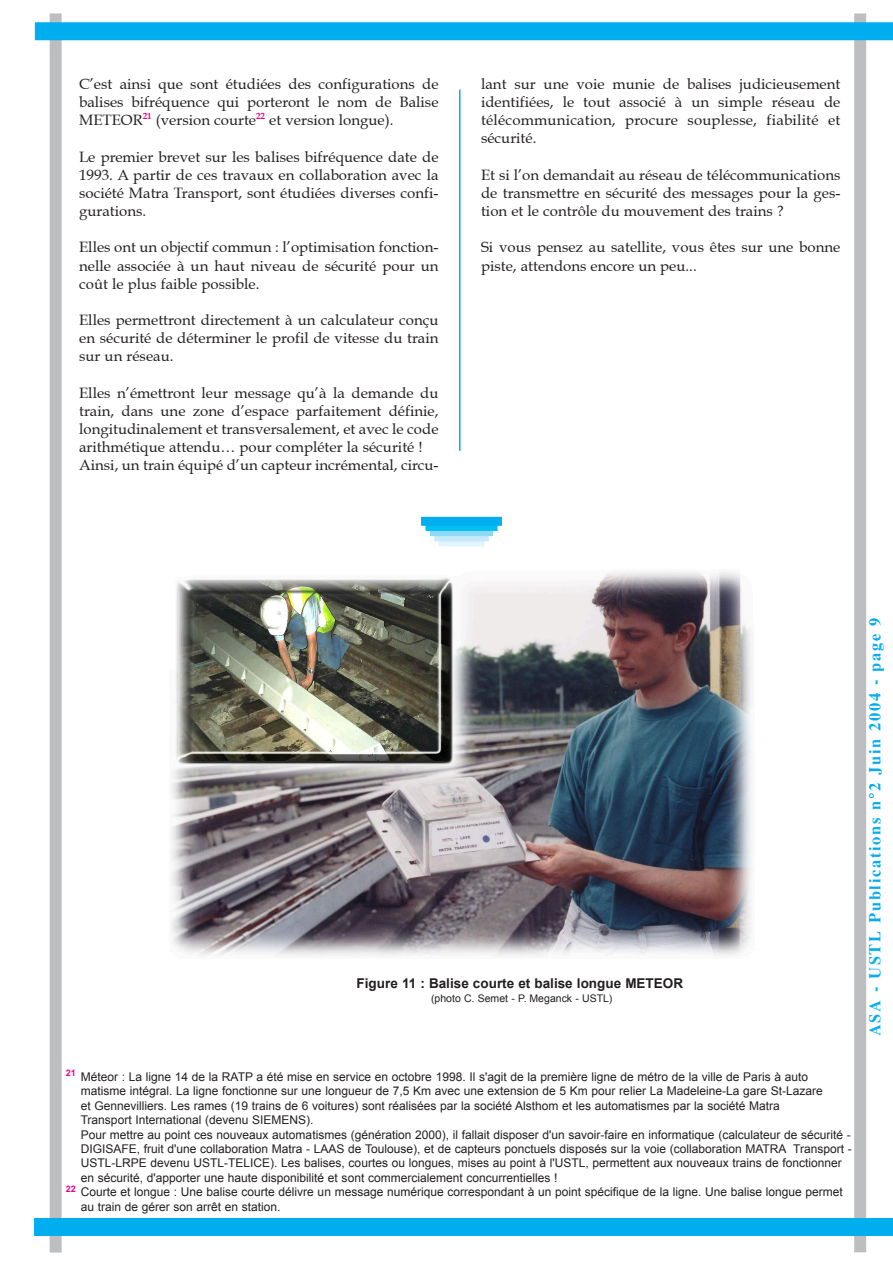
<style>
.page{position:relative;width:893px;height:1263px;background:#fff}
.page>*{position:absolute;margin:0;border:0;box-sizing:border-box;transform-origin:0 0}
.t1{font:700 16.5px "Times";letter-spacing:.1em;color:#00aeef}
.t2{font:15px/18.1px "Book Antiqua";color:#231f20;text-align:justify}
.t3{font:700 13.5px "Arial";color:#231f20}
.t4{font:12px "Arial";color:#231f20}
.t5{font:10.5px "Arial";color:#231f20}
</style>
<div class="page">
<div style="left:50px;top:13px;width:12px;height:1240px;background:#bcbec0"></div>
<div style="left:854px;top:13px;width:12px;height:1239px;background:#bcbec0"></div>
<div style="left:34px;top:1218px;width:858px;height:18px;background:#00aeef"></div>
<div style="left:35px;top:22px;width:857px;height:18px;background:#00aeef"></div>
<div style="left:438px;top:537px;width:46px;height:9px;background:#e2f4fd"></div>
<div style="left:434px;top:532px;width:55px;height:9px;background:#c7eafb"></div>
<div style="left:430px;top:527px;width:63px;height:9px;background:#8ed8f8"></div>
<div style="left:425px;top:522px;width:72px;height:9px;background:#00c0f3"></div>
<div style="left:421px;top:517px;width:81px;height:9px;background:#00aeef"></div>
<hr style="left:459px;top:90px;width:1px;height:361px;background:#00aeef">
<img style="left:171px;top:571px;width:581px;height:385px">
<p class="t2" style="left:79px;top:75px;width:361px">C’est ainsi que sont étudiées des configurations de balises bifréquence qui porteront le nom de Balise METEOR<sup>21</sup> (version courte<sup>22</sup> et version longue).</p>
<p class="t2" style="left:79px;top:148px;width:361px">Le premier brevet sur les balises bifréquence date de 1993. A partir de ces travaux en collaboration avec la société Matra Transport, sont étudiées diverses confi&shy;gurations.</p>
<p class="t2" style="left:79px;top:239px;width:361px">Elles ont un objectif commun : l’optimisation fonction&shy;nelle associée à un haut niveau de sécurité pour un coût le plus faible possible.</p>
<p class="t2" style="left:79px;top:311px;width:361px">Elles permettront directement à un calculateur conçu en sécurité de déterminer le profil de vitesse du train sur un réseau.</p>
<p class="t2" style="left:79px;top:384px;width:361px;text-align:left">Elles n’émettront leur message qu’à la demande du train, dans une zone d’espace parfaitement définie, longitudinalement et transversalement, et avec le code arithmétique attendu… pour compléter la sécurité !<br>Ainsi, un train équipé d’un capteur incrémental, circu-</p>
<p class="t2" style="left:481px;top:75px;width:361px">lant sur une voie munie de balises judicieusement identifiées, le tout associé à un simple réseau de télécommunication, procure souplesse, fiabilité et sécurité.</p>
<p class="t2" style="left:481px;top:166px;width:361px">Et si l’on demandait au réseau de télécommunications de transmettre en sécurité des messages pour la ges&shy;tion et le contrôle du mouvement des trains ?</p>
<p class="t2" style="left:481px;top:239px;width:361px">Si vous pensez au satellite, vous êtes sur une bonne piste, attendons encore un peu...</p>
<p class="t3" style="left:356px;top:976px;width:328px">Figure 11 : Balise courte et balise longue METEOR</p>
<p class="t5" style="left:431px;top:993px;width:183px">(photo C. Semet - P. Meganck - USTL)</p>
<p class="t4" style="left:66px;top:1070px;width:743px"><sup>21</sup> Méteor : La ligne 14 de la RATP a été mise en service en octobre 1998. Il s'agit de la première ligne de métro de la ville de Paris à auto</p>
<p class="t4" style="left:81px;top:1084px;width:743px">matisme intégral. La ligne fonctionne sur une longueur de 7,5 Km avec une extension de 5 Km pour relier La Madeleine-La gare St-Lazare</p>
<p class="t4" style="left:81px;top:1099px;width:700px">et Gennevilliers. Les rames (19 trains de 6 voitures) sont réalisées par la société Alsthom et les automatismes par la société Matra</p>
<p class="t4" style="left:81px;top:1113px;width:234px">Transport International (devenu SIEMENS).</p>
<p class="t4" style="left:81px;top:1128px;width:771px">Pour mettre au point ces nouveaux automatismes (génération 2000), il fallait disposer d'un savoir-faire en informatique (calculateur de sécurité -</p>
<p class="t4" style="left:81px;top:1142px;width:772px">DIGISAFE, fruit d'une collaboration Matra - LAAS de Toulouse), et de capteurs ponctuels disposés sur la voie (collaboration MATRA Transport -</p>
<p class="t4" style="left:81px;top:1156px;width:762px">USTL-LRPE devenu USTL-TELICE). Les balises, courtes ou longues, mises au point à l'USTL, permettent aux nouveaux trains de fonctionner</p>
<p class="t4" style="left:81px;top:1171px;width:478px">en sécurité, d'apporter une haute disponibilité et sont commercialement concurrentielles !</p>
<p class="t4" style="left:66px;top:1185px;width:778px"><sup>22</sup> Courte et longue : Une balise courte délivre un message numérique correspondant à un point spécifique de la ligne. Une balise longue permet</p>
<p class="t4" style="left:81px;top:1200px;width:201px">au train de gérer son arrêt en station.</p>
<p class="t1" style="left:869px;top:1036px;width:420px;rotate:-90deg">ASA - USTL Publications n°2 Juin 2004 - page 9</p>
</div>
